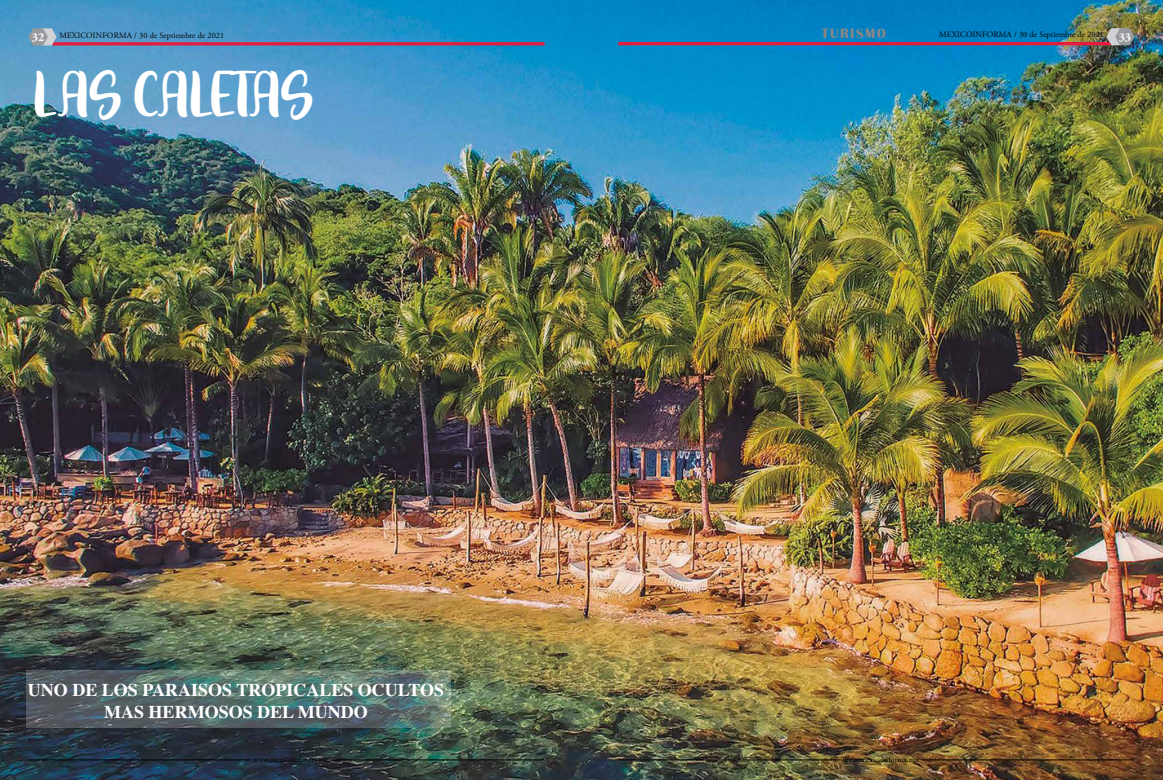
<style>
.page{position:relative;width:1163px;height:780px;background:#fff}
.page>*{position:absolute;margin:0;border:0;box-sizing:border-box;transform-origin:0 0}
.t1{font:54.2px "Behind The Scenery";color:#fff;scale:.88 1}
.t2{font:700 18px/21.6px "Times";color:#fff;text-align:center}
.t3{font:700 14px "Britannic";letter-spacing:.1em;color:#878787}
.t4{font:700 12px "Adobe Garamond Pro";color:#fff}
.t5{font:8.3px "Adobe Garamond Pro";color:#000}
.t6{font:8px "Adobe Garamond Pro";color:#000}
.s1{font-weight:700;font-size:12px;color:#fff}
</style>
<div class="page">
<img style="left:0;top:0;width:1162px;height:780px">
<svg style="left:26px;top:670px;width:425px;height:57px;background:#596c6b"></svg>
<svg style="left:618px;top:28px;width:516px;height:17px;background:#3774a4"></svg>
<hr style="left:618px;top:759px;width:222px;height:1px;background:#000">
<hr style="left:922px;top:759px;width:212px;height:1px;background:#000">
<svg style="left:28px;top:28px;width:516px;height:17px;background:#5483b2"></svg>
<hr style="left:28px;top:759px;width:222px;height:1px;background:#000">
<hr style="left:332px;top:759px;width:212px;height:1px;background:#000">
<h3 class="t4" style="left:32px;top:31px;width:14px">32</h3>
<p class="t5" style="left:59px;top:30px;width:166px">MEXICOINFORMA / 30 de Septiembre de 2021</p>
<h1 class="t1" style="left:34px;top:61px;width:320px">LAS CALETAS</h1>
<h2 class="t2" style="left:28px;top:677px;width:417px">UNO DE LOS PARAISOS TROPICALES OCULTOS<br>MAS HERMOSOS DEL MUNDO</h2>
<p class="t6" style="left:253px;top:754px;width:77px">www.mexicoinforma.mx</p>
<h3 class="t3" style="left:821px;top:25px;width:66px">TURISMO</h3>
<p class="t5" style="left:939px;top:30px;width:193px">MEXICOINFORMA / 30 de Septiembre de 2021 <span class="s1">33</span></p>
<p class="t6" style="left:842px;top:754px;width:77px">www.mexicoinforma.mx</p>
</div>
